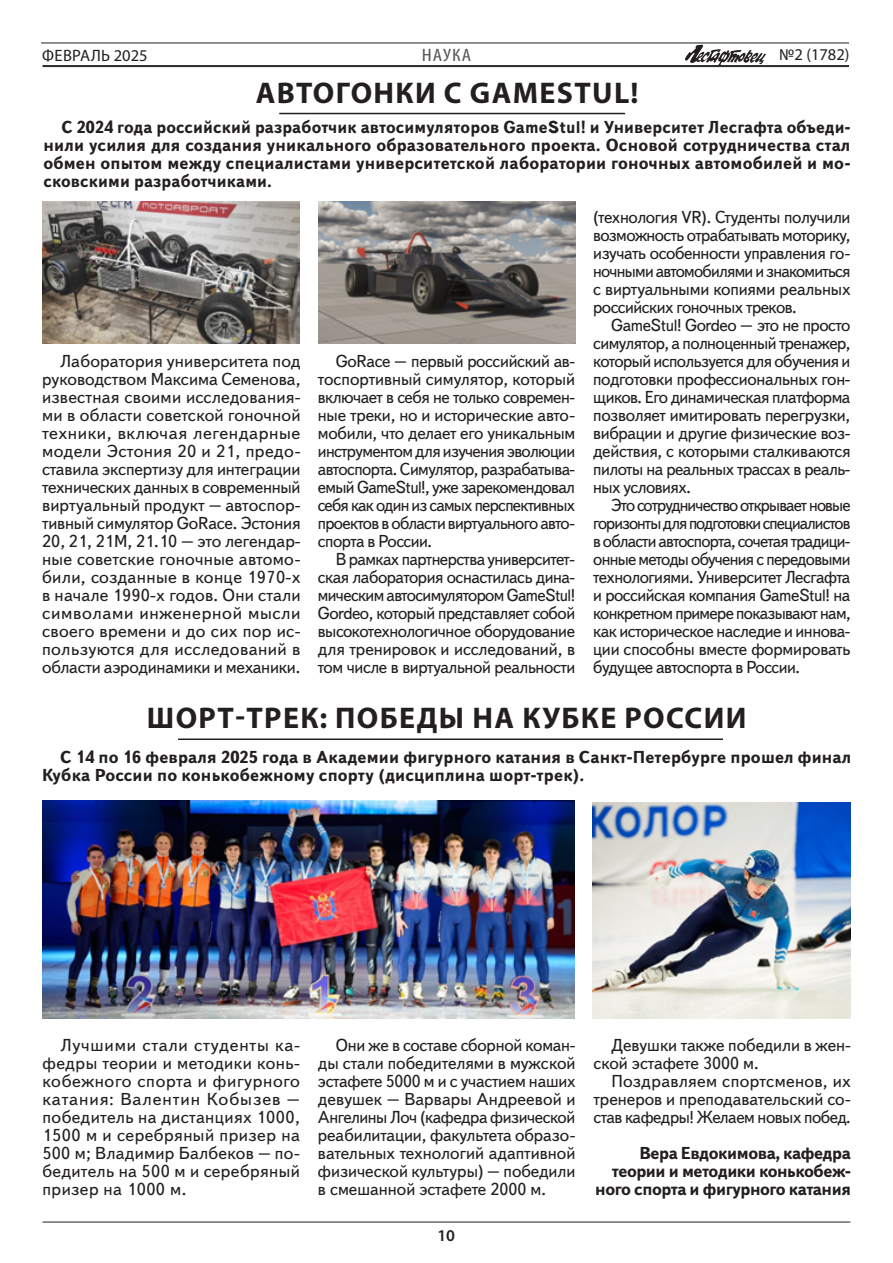
<style>
.page{position:relative;width:893px;height:1263px;background:#fff}
.page>*{position:absolute;margin:0;border:0;box-sizing:border-box;transform-origin:0 0}
.Основной_заголовок{font:700 30px "Myriad Pro";letter-spacing:.045em;color:#231f20}
.Рубрики{font:condensed 18px "Myriad Pro";letter-spacing:.045em;color:#57585a;scale:1.2 1}
.GREP-Текст{font:17.25px/18px "Text";letter-spacing:-.015em;color:#231f20;text-align:justify}
.Лид{font:700 17.25px/18px "Text";letter-spacing:.01em;color:#231f20}
.GREP-Текст-2{font:17.25px/18px "Text";letter-spacing:-.015em;color:#231f20;text-align:justify;scale:.96 1}
.GREP-Текст-3{font:17.25px/18px "Text";letter-spacing:-.015em;color:#231f20;text-align:justify;scale:1.04 1}
.GREP-Текст-4{font:700 17.25px/18px "Text";letter-spacing:-.025em;color:#231f20;text-align:right}
.t1{font:16.5px "Myriad Pro";letter-spacing:.02em;color:#231f20}
.t2{font:16.5px "Myriad Pro";color:#231f20}
.t3{font:600 16.5px "Myriad Pro";color:#231f20}
</style>
<div class="page">
<img style="left:685px;top:44px;width:81px;height:21px">
<hr style="left:43px;top:65px;width:806px;height:1px;background:#231f20">
<hr style="left:43px;top:66px;width:806px;height:1px;background:#231f20">
<hr style="left:41px;top:43px;width:808px;height:1px;background:#231f20">
<hr style="left:43px;top:1222px;width:807px;height:1px;background:#231f20">
<hr style="left:279px;top:113px;width:346px;height:1px;background:#231f20">
<hr style="left:178px;top:738px;width:545px;height:2px;background:#231f20">
<img style="left:42px;top:800px;width:532px;height:218px">
<img style="left:592px;top:802px;width:258px;height:216px">
<img style="left:43px;top:201px;width:257px;height:142px">
<img style="left:318px;top:201px;width:257px;height:142px">
<p class="Рубрики" style="left:422px;top:44px;width:42px">НАУКА</p>
<p class="t1" style="left:42px;top:45px;width:107px">ФЕВРАЛЬ 2025</p>
<p class="t2" style="left:779px;top:44px;width:72px">№2 (1782)</p>
<p class="Основной_заголовок" style="left:256px;top:73px;width:384px">АВТОГОНКИ С GAMESTUL!</p>
<p class="Лид" style="left:43px;top:119px;width:808px;text-align:justify;text-indent:18px">С 2024 года российский разработчик автосимуляторов GameStul! и Университет Лесгафта объеди&shy;нили усилия для создания уникального образовательного проекта. Основой сотрудничества стал обмен опытом между специалистами университетской лаборатории гоночных автомобилей и мо&shy;сковскими разработчиками.</p>
<p class="GREP-Текст" style="left:42px;top:353px;width:260px;text-indent:18px">Лаборатория университета под руководством Максима Семенова, известная своими исследования&shy;ми в области советской гоночной техники, включая легендарные модели Эстония 20 и 21, предо&shy;ставила экспертизу для интеграции технических данных в современный виртуальный продукт – автоспор&shy;тивный симулятор GoRace. Эстония 20, 21, 21М, 21.10 – это легендар&shy;ные советские гоночные автомо&shy;били, созданные в конце 1970-х в начале 1990-х годов. Они стали символами инженерной мысли своего времени и до сих пор ис&shy;пользуются для исследований в области аэродинамики и механики.</p>
<p class="GREP-Текст" style="left:318px;top:353px;width:259px;text-indent:18px">GoRace – первый российский ав&shy;тоспортивный симулятор, который включает в себя не только современ&shy;ные треки, но и исторические авто&shy;мобили, что делает его уникальным инструментом для изучения эволюции автоспорта. Симулятор, разрабатыва&shy;емый GameStul!, уже зарекомендовал себя как один из самых перспективных проектов в области виртуального авто&shy;спорта в России.</p>
<p class="GREP-Текст" style="left:318px;top:551px;width:259px;text-indent:18px">В рамках партнерства университет&shy;ская лаборатория оснастилась дина&shy;мическим автосимулятором GameStul!<br>Gordeo, который представляет собой высокотехнологичное оборудование для тренировок и исследований, в том числе в виртуальной реальности</p>
<p class="GREP-Текст" style="left:593px;top:209px;width:259px">(технология VR). Студенты получили возможность отрабатывать моторику, изучать особенности управления го&shy;ночными автомобилями и знакомиться с виртуальными копиями реальных российских гоночных треков.</p>
<p class="GREP-Текст" style="left:593px;top:317px;width:259px;text-indent:18px">GameStul! Gordeo – это не просто симулятор, а полноценный тренажер, который используется для обучения и подготовки профессиональных гон&shy;щиков. Его динамическая платформа позволяет имитировать перегрузки, вибрации и другие физические воз&shy;действия, с которыми сталкиваются пилоты на реальных трассах в реаль&shy;ных условиях.</p>
<p class="GREP-Текст-2" style="left:593px;top:497px;width:270px;text-indent:18px">Это сотрудничество открывает новые горизонты для подготовки специалистов в области автоспорта, сочетая традици&shy;онные методы обучения с передовыми технологиями. Университет Лесгафта и российская компания GameStul! на конкретном примере показывают нам, как историческое наследие и иннова&shy;ции способны вместе формировать будущее автоспорта в России.</p>
<p class="Основной_заголовок" style="left:147px;top:699px;width:601px">ШОРТ-ТРЕК: ПОБЕДЫ НА КУБКЕ РОССИИ</p>
<p class="Лид" style="left:42px;top:749px;width:811px;text-indent:18px">С 14 по 16 февраля 2025 года в Академии фигурного катания в Санкт-Петербурге прошел финал<br>Кубка России по конькобежному спорту (дисциплина шорт-трек).</p>
<p class="GREP-Текст-3" style="left:42px;top:1037px;width:249px;text-indent:18px">Лучшими стали студенты ка&shy;федры теории и методики конь&shy;кобежного спорта и фигурного катания: Валентин Кобызев – победитель на дистанциях 1000, 1500 м и серебряный призер на 500 м; Владимир Балбеков – по&shy;бедитель на 500 м и серебряный призер на 1000 м.</p>
<p class="GREP-Текст" style="left:318px;top:1037px;width:259px;text-indent:18px">Они же в составе сборной коман&shy;ды стали победителями в мужской эстафете 5000 м и с участием наших девушек – Варвары Андреевой и Ангелины Лоч (кафедра физической реабилитации, факультета образо&shy;вательных технологий адаптивной физической культуры) – победили в смешанной эстафете 2000 м.</p>
<p class="GREP-Текст" style="left:593px;top:1037px;width:259px;text-indent:18px">Девушки также победили в жен&shy;ской эстафете 3000 м.</p>
<p class="GREP-Текст" style="left:593px;top:1073px;width:259px;text-indent:18px">Поздравляем спортсменов, их тренеров и преподавательский со&shy;став кафедры! Желаем новых побед.</p>
<p class="GREP-Текст-4" style="left:639px;top:1145px;width:213px">Вера Евдокимова, кафедра</p>
<p class="GREP-Текст-4" style="left:595px;top:1163px;width:257px">теории и методики конькобеж&shy;ного спорта и фигурного катания</p>
<p class="t3" style="left:437px;top:1225px;width:19px">10</p>
</div>
